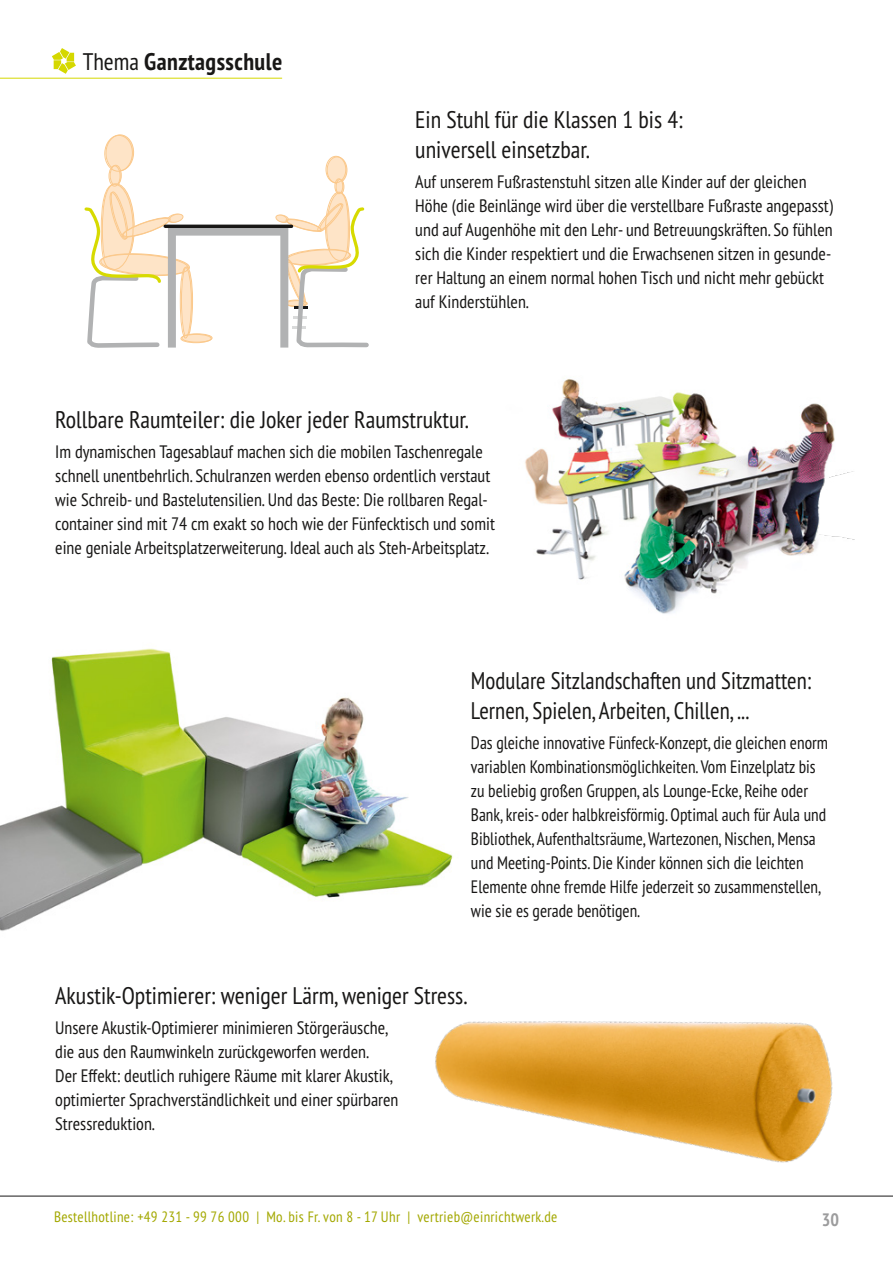
<style>
.page{position:relative;width:893px;height:1268px;background:#fff}
.page>*{position:absolute;margin:0;border:0;box-sizing:border-box;transform-origin:0 0}
.t1{font:condensed 24px/30px "PT Sans Pro";color:#181716}
.t2{font:condensed 24px/30px "PT Sans Pro";color:#181716;scale:.96 1}
.t3{font:700 condensed 24px "PT Sans Pro";letter-spacing:.02em;color:#181716}
.t4{font:condensed 18px/24px "PT Sans Pro";color:#181716}
.t5{font:condensed 18px/24px "PT Sans Pro";color:#181716;scale:.96 1}
.t6{font:700 condensed 18px "PT Sans Pro";color:#9c9c9d}
.t7{font:condensed 15px "PT Sans Pro";letter-spacing:.02em;color:#a3a800}
.s1{font-weight:400}
</style>
<div class="page">
<hr style="left:0;top:1195px;width:893px;height:1px;background:#181716">
<img style="left:0;top:648px;width:453px;height:283px">
<img style="left:525px;top:379px;width:329px;height:235px">
<div style="left:106px;top:134px;width:28px;height:37px;background:#fee4c7;border-radius:50%"></div>
<div style="left:105px;top:134px;width:29px;height:37px;border:1px solid #fbc98c;border-radius:50%"></div>
<div style="left:110px;top:165px;width:11px;height:20px;background:#fee4c7;border-radius:50%"></div>
<div style="left:110px;top:165px;width:12px;height:21px;border:1px solid #fbc98c;border-radius:50%"></div>
<div style="left:181px;top:266px;width:12px;height:72px;border:1px solid #fbc98c;border-radius:50%"></div>
<div style="left:182px;top:334px;width:30px;height:8px;background:#fee4c7;border-radius:50%"></div>
<div style="left:182px;top:333px;width:30px;height:9px;border:1px solid #fbc98c;border-radius:50%"></div>
<div style="left:104px;top:135px;width:29px;height:37px;border:1px solid #fbc98c;border-radius:50%"></div>
<div style="left:109px;top:165px;width:11px;height:21px;border:1px solid #fbc98c;border-radius:50%"></div>
<div style="left:180px;top:267px;width:12px;height:71px;border:1px solid #fbc98c;border-radius:50%"></div>
<div style="left:181px;top:334px;width:30px;height:9px;border:1px solid #fbc98c;border-radius:50%"></div>
<div style="left:327px;top:157px;width:20px;height:26px;background:#fee4c7;border-radius:50%"></div>
<div style="left:327px;top:156px;width:20px;height:27px;border:1px solid #fbc98c;border-radius:50%"></div>
<div style="left:336px;top:179px;width:8px;height:15px;background:#fee4c7;border-radius:50%"></div>
<div style="left:336px;top:179px;width:8px;height:15px;border:1px solid #fbc98c;border-radius:50%"></div>
<div style="left:326px;top:156px;width:20px;height:27px;border:1px solid #fbc98c;border-radius:50%"></div>
<div style="left:335px;top:178px;width:8px;height:16px;border:1px solid #fbc98c;border-radius:50%"></div>
<svg style="left:275px;top:191px;width:94px;height:157px"></svg>
<svg style="left:84px;top:183px;width:106px;height:165px"></svg>
<div style="left:173px;top:227px;width:113px;height:8px;background:#b1b2b3"></div>
<div style="left:280px;top:227px;width:8px;height:120px;background:#b1b2b3"></div>
<div style="left:168px;top:227px;width:8px;height:120px;background:#b1b2b3"></div>
<svg style="left:165px;top:224px;width:127px;height:4px"></svg>
<img style="left:435px;top:1021px;width:398px;height:142px">
<hr style="left:0;top:78px;width:282px;height:1px;background:#d5d800">
<svg style="left:52px;top:48px;width:24px;height:26px"></svg>
<h1 class="t3" style="left:83px;top:46px;width:201px"><span class="s1">Thema</span> Ganztagsschule</h1>
<h1 class="t1" style="left:415px;top:104px;width:269px">Ein Stuhl für die Klassen 1 bis 4: universell einsetzbar.</h1>
<p class="t4" style="left:415px;top:169px;width:419px">Auf unserem Fußrastenstuhl sitzen alle Kinder auf der gleichen Höhe (die Beinlänge wird über die verstellbare Fußraste angepasst) und auf Augenhöhe mit den Lehr- und Betreuungskräften. So fühlen sich die Kinder respektiert und die Erwachsenen sitzen in gesunde&shy;rer Haltung an einem normal hohen Tisch und nicht mehr gebückt auf Kinderstühlen.</p>
<h1 class="t1" style="left:55px;top:404px;width:415px">Rollbare Raumteiler: die Joker jeder Raumstruktur.</h1>
<p class="t4" style="left:55px;top:439px;width:441px">Im dynamischen Tagesablauf machen sich die mobilen Taschenregale schnell unentbehrlich. Schulranzen werden ebenso ordentlich verstaut wie Schreib- und Bastelutensilien. Und das Beste: Die rollbaren Regal&shy;container sind mit 74 cm exakt so hoch wie der Fünfecktisch und somit eine geniale Arbeitsplatzerweiterung. Ideal auch als Steh-Arbeitsplatz.</p>
<h1 class="t2" style="left:471px;top:664px;width:356px">Modulare Sitzlandschaften und Sitzmatten:<br>Lernen, Spielen, Arbeiten, Chillen, ...</h1>
<p class="t5" style="left:471px;top:729px;width:373px">Das gleiche innovative Fünfeck-Konzept, die gleichen enorm variablen Kombinationsmöglichkeiten. Vom Einzelplatz bis zu beliebig großen Gruppen, als Lounge-Ecke, Reihe oder Bank, kreis- oder halbkreisförmig. Optimal auch für Aula und Bibliothek, Aufenthaltsräume, Wartezonen, Nischen, Mensa und Meeting-Points. Die Kinder können sich die leichten Elemente ohne fremde Hilfe jederzeit so zusammenstellen, wie sie es gerade benötigen.</p>
<h1 class="t1" style="left:55px;top:979px;width:414px">Akustik-Optimierer: weniger Lärm, weniger Stress.</h1>
<p class="t4" style="left:55px;top:1014px;width:345px">Unsere Akustik-Optimierer minimieren Störgeräusche, die aus den Raumwinkeln zurückgeworfen werden.<br>Der Effekt: deutlich ruhigere Räume mit klarer Akustik, optimierter Sprachverständlichkeit und einer spürbaren Stressreduktion.</p>
<p class="t7" style="left:54px;top:1206px;width:505px">Bestellhotline: +49 231 - 99 76 000 | Mo. bis Fr. von 8 - 17 Uhr | vertrieb@einrichtwerk.de</p>
<p class="t6" style="left:822px;top:1207px;width:19px">30</p>
</div>
